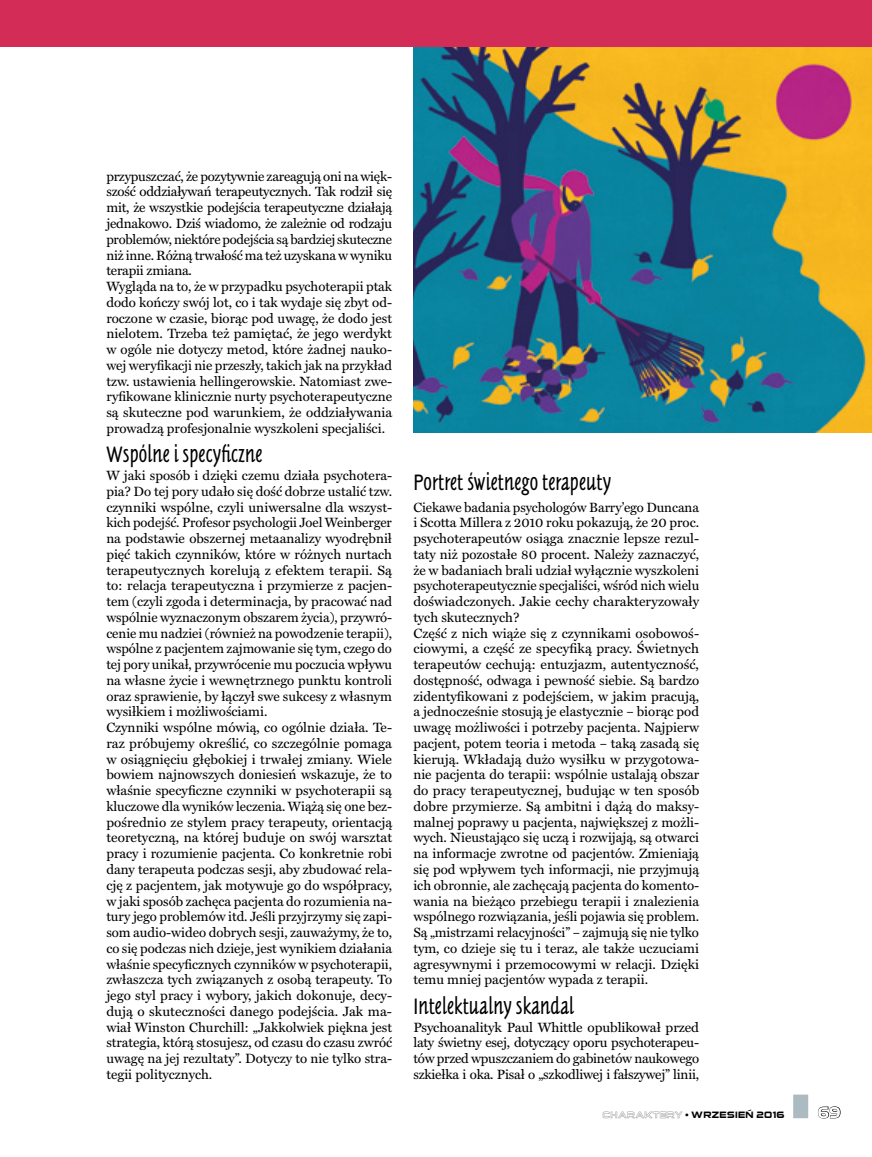
<style>
.page{position:relative;width:872px;height:1157px;background:#fff}
.page>*{position:absolute;margin:0;border:0;box-sizing:border-box;transform-origin:0 0}
.t1{font:23.1px "Tannhauser";letter-spacing:.01em;color:#000;scale:.91 1}
.t2{font:15px "Handel Gothic EU Normal";color:#fff}
.t3{font:13.5px/15.8px "Miller Text";color:#000}
.t4{font:700 9.3px "Sui Generis";letter-spacing:.035em;color:#000}
.s1{font-family:"Sui Generis Outline";font-weight:400;font-size:9px}
</style>
<div class="page">
<img style="left:413px;top:47px;width:459px;height:386px">
<div style="left:0;top:0;width:872px;height:47px;background:#d22c57"></div>
<svg style="left:817px;top:1106px;width:23px;height:12px"></svg>
<div style="left:793px;top:1094px;width:15px;height:24px;background:#acbbc1"></div>
<p class="t3" style="left:106px;top:168px;width:287px">przypuszczać, że pozytywnie zareagują oni na więk&shy;szość oddziaływań terapeutycznych. Tak rodził się mit, że wszystkie podejścia terapeutyczne działają jednakowo. Dziś wiadomo, że zależnie od rodzaju problemów, niektóre podejścia są bardziej skuteczne niż inne. Różną trwałość ma też uzyskana w wyniku terapii zmiana.<br>Wygląda na to, że w przypadku psychoterapii ptak dodo kończy swój lot, co i tak wydaje się zbyt od&shy;roczone w czasie, biorąc pod uwagę, że dodo jest nielotem. Trzeba też pamiętać, że jego werdykt w ogóle nie dotyczy metod, które żadnej nauko&shy;wej weryfikacji nie przeszły, takich jak na przykład tzw. ustawienia hellingerowskie. Natomiast zwe&shy;ryfikowane klinicznie nurty psychoterapeutyczne są skuteczne pod warunkiem, że oddziaływania prowadzą profesjonalnie wyszkoleni specjaliści.</p>
<h1 class="t1" style="left:106px;top:441px;width:173px">Wspólne i specyficzne</h1>
<p class="t3" style="left:106px;top:467px;width:287px">W jaki sposób i dzięki czemu działa psychotera&shy;pia? Do tej pory udało się dość dobrze ustalić tzw. czynniki wspólne, czyli uniwersalne dla wszyst&shy;kich podejść. Profesor psychologii Joel Weinberger na podstawie obszernej metaanalizy wyodrębnił pięć takich czynników, które w różnych nurtach terapeutycznych korelują z efektem terapii. Są to: relacja terapeutyczna i przymierze z pacjen&shy;tem (czyli zgoda i determinacja, by pracować nad wspólnie wyznaczonym obszarem życia), przywró&shy;cenie mu nadziei (również na powodzenie terapii), wspólne z pacjentem zajmowanie się tym, czego do tej pory unikał, przywrócenie mu poczucia wpływu na własne życie i wewnętrznego punktu kontroli oraz sprawienie, by łączył swe sukcesy z własnym wysiłkiem i możliwościami.<br>Czynniki wspólne mówią, co ogólnie działa. Te&shy;raz próbujemy określić, co szczególnie pomaga w osiągnięciu głębokiej i trwałej zmiany. Wiele bowiem najnowszych doniesień wskazuje, że to właśnie specyficzne czynniki w psychoterapii są kluczowe dla wyników leczenia. Wiążą się one bez&shy;pośrednio ze stylem pracy terapeuty, orientacją teoretyczną, na której buduje on swój warsztat pracy i rozumienie pacjenta. Co konkretnie robi dany terapeuta podczas sesji, aby zbudować rela&shy;cję z pacjentem, jak motywuje go do współpracy, w jaki sposób zachęca pacjenta do rozumienia na&shy;tury jego problemów itd. Jeśli przyjrzymy się zapi&shy;som audio-wideo dobrych sesji, zauważymy, że to, co się podczas nich dzieje, jest wynikiem działania właśnie specyficznych czynników w psychoterapii, zwłaszcza tych związanych z osobą terapeuty. To jego styl pracy i wybory, jakich dokonuje, decy&shy;dują o skuteczności danego podejścia. Jak ma&shy;wiał Winston Churchill: „Jakkolwiek piękna jest strategia, którą stosujesz, od czasu do czasu zwróć uwagę na jej rezultaty”. Dotyczy to nie tylko stra&shy;tegii politycznych.</p>
<h1 class="t1" style="left:413px;top:468px;width:219px">Portret świetnego terapeuty</h1>
<p class="t3" style="left:413px;top:498px;width:287px">Ciekawe badania psychologów Barry’ego Duncana i Scotta Millera z 2010 roku pokazują, że 20 proc. psychoterapeutów osiąga znacznie lepsze rezul&shy;taty niż pozostałe 80 procent. Należy zaznaczyć, że w badaniach brali udział wyłącznie wyszkoleni psychoterapeutycznie specjaliści, wśród nich wielu doświadczonych. Jakie cechy charakteryzowały tych skutecznych?<br>Część z nich wiąże się z czynnikami osobowoś&shy;ciowymi, a część ze specyfiką pracy. Świetnych terapeutów cechują: entuzjazm, autentyczność, dostępność, odwaga i pewność siebie. Są bardzo zidentyfikowani z podejściem, w jakim pracują, a jednocześnie stosują je elastycznie – biorąc pod uwagę możliwości i potrzeby pacjenta. Najpierw pacjent, potem teoria i metoda – taką zasadą się kierują. Wkładają dużo wysiłku w przygotowa&shy;nie pacjenta do terapii: wspólnie ustalają obszar do pracy terapeutycznej, budując w ten sposób dobre przymierze. Są ambitni i dążą do maksy&shy;malnej poprawy u pacjenta, największej z możli&shy;wych. Nieustająco się uczą i rozwijają, są otwarci na informacje zwrotne od pacjentów. Zmieniają się pod wpływem tych informacji, nie przyjmują ich obronnie, ale zachęcają pacjenta do komento&shy;wania na bieżąco przebiegu terapii i znalezienia wspólnego rozwiązania, jeśli pojawia się problem.<br>Są „mistrzami relacyjności” – zajmują się nie tylko tym, co dzieje się tu i teraz, ale także uczuciami agresywnymi i przemocowymi w relacji. Dzięki temu mniej pacjentów wypada z terapii.</p>
<h1 class="t1" style="left:413px;top:992px;width:178px">Intelektualny skandal</h1>
<p class="t3" style="left:413px;top:1018px;width:287px;text-align:justify">Psychoanalityk Paul Whittle opublikował przed laty świetny esej, dotyczący oporu psychoterapeu&shy;tów przed wpuszczaniem do gabinetów naukowego szkiełka i oka. Pisał o „szkodliwej i fałszywej” linii,</p>
<p class="t4" style="left:602px;top:1109px;width:184px"><span class="s1">CHARAKTERY</span> • WRZESIEŃ 2016</p>
<p class="t2" style="left:818px;top:1103px;width:24px">69</p>
</div>
